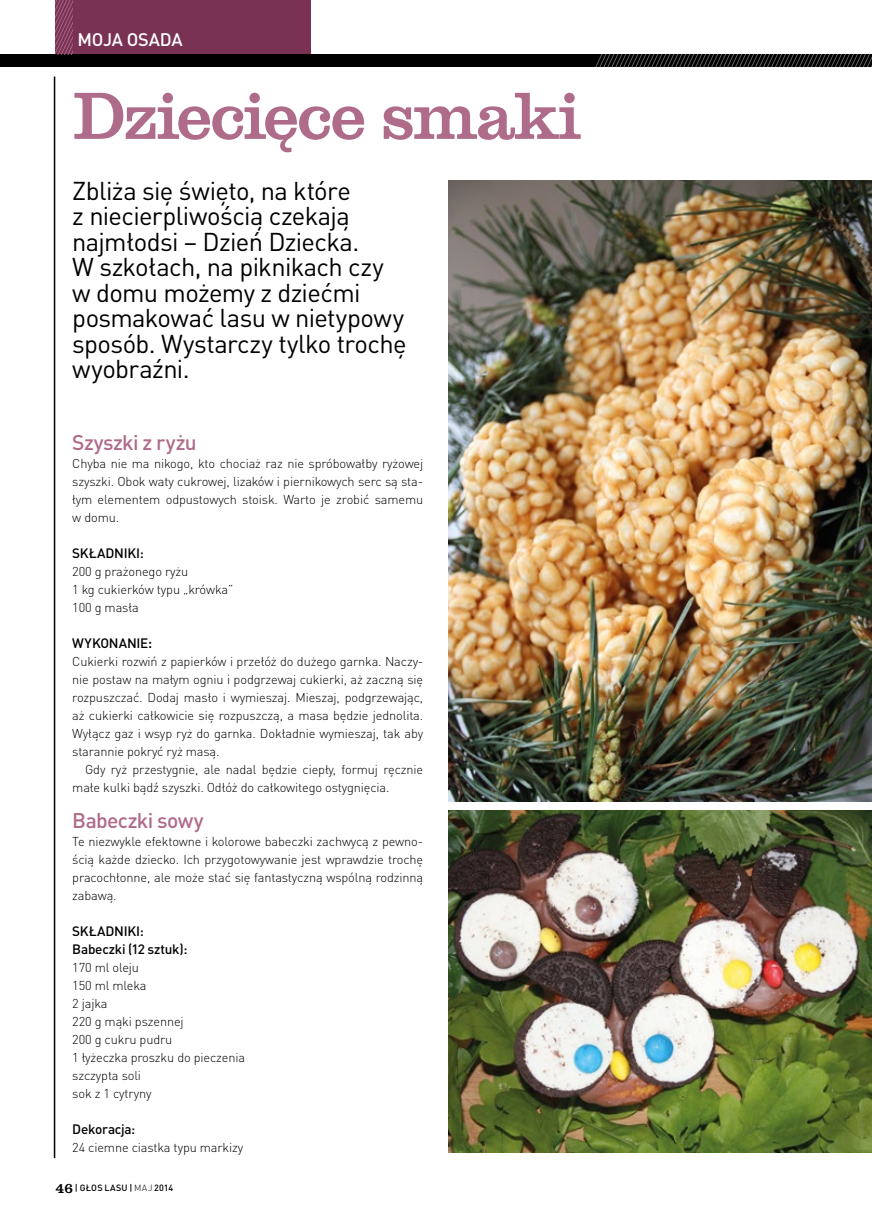
<style>
.page{position:relative;width:872px;height:1212px;background:#fff}
.page>*{position:absolute;margin:0;border:0;box-sizing:border-box;transform-origin:0 0}
.t1{font:500 69px "Clarendon TOT";letter-spacing:-.03em;color:#af6b8a}
.t2{font:25.5px/25.5px "DIN Pro";letter-spacing:-.025em;color:#000}
.t3{font:500 21px "DIN Pro";letter-spacing:-.025em;color:#af6b8a}
.t4{font:500 18px "DIN Pro";letter-spacing:-.015em;color:#fff}
.t5{font:500 13.5px/18px "DIN Pro";letter-spacing:-.02em;color:#000}
.t6{font:300 12.75px/18px "DIN Pro";letter-spacing:-.01em;color:#000;text-align:justify}
.t7{font:500 9px "DIN Pro";letter-spacing:.015em;color:#000}
.s1{font-size:15px}
.s2{font-family:"Clarendon TOT";font-size:15px}
.s3{font-weight:300}
</style>
<div class="page">
<div style="left:0;top:54px;width:872px;height:13px;background:#000"></div>
<svg style="left:595px;top:54px;width:277px;height:13px"></svg>
<hr style="left:54px;top:77px;width:1px;height:1081px;background:#000">
<div style="left:55px;top:0;width:255px;height:54px;background:#793154"></div>
<svg style="left:55px;top:0;width:17px;height:54px"></svg>
<img style="left:449px;top:810px;width:423px;height:342px">
<img style="left:449px;top:180px;width:423px;height:622px">
<h3 class="t4" style="left:77px;top:25px;width:107px">MOJA OSADA</h3>
<h1 class="t1" style="left:72px;top:77px;width:510px">Dziecięce smaki</h1>
<h2 class="t2" style="left:72px;top:175px;width:336px">Zbliża się święto, na które<br>z niecierpliwością czekają najmłodsi – Dzień Dziecka.<br>W szkołach, na piknikach czy w domu możemy z dziećmi posmakować lasu w nietypowy sposób. Wystarczy tylko trochę wyobraźni.</h2>
<h3 class="t3" style="left:72px;top:426px;width:126px">Szyszki z ryżu</h3>
<p class="t6" style="left:72px;top:454px;width:352px">Chyba nie ma nikogo, kto chociaż raz nie spróbowałby ryżowej szyszki. Obok waty cukrowej, lizaków i piernikowych serc są sta&shy;łym elementem odpustowych stoisk. Warto je zrobić samemu w domu.</p>
<p class="t5" style="left:72px;top:543px;width:73px">SKŁADNIKI:</p>
<p class="t6" style="left:72px;top:562px;width:163px;text-align:left">200 g prażonego ryżu<br>1 kg cukierków typu „krówka”<br>100 g masła</p>
<p class="t5" style="left:72px;top:633px;width:82px">WYKONANIE<span class="s1">:</span></p>
<p class="t6" style="left:72px;top:652px;width:352px">Cukierki rozwiń z papierków i przełóż do dużego garnka. Naczy&shy;nie postaw na małym ogniu i podgrzewaj cukierki, aż zaczną się rozpuszczać. Dodaj masło i wymieszaj. Mieszaj, podgrzewając, aż cukierki całkowicie się rozpuszczą, a masa będzie jednolita.<br>Wyłącz gaz i wsyp ryż do garnka. Dokładnie wymieszaj, tak aby starannie pokryć ryż masą.</p>
<p class="t6" style="left:72px;top:760px;width:352px;text-indent:13px">Gdy ryż przestygnie, ale nadal będzie ciepły, formuj ręcznie małe kulki bądź szyszki. Odłóż do całkowitego ostygnięcia.</p>
<h3 class="t3" style="left:72px;top:804px;width:133px">Babeczki sowy</h3>
<p class="t6" style="left:72px;top:832px;width:352px">Te niezwykle efektowne i kolorowe babeczki zachwycą z pewno&shy;ścią każde dziecko. Ich przygotowywanie jest wprawdzie trochę pracochłonne, ale może stać się fantastyczną wspólną rodzinną zabawą.</p>
<p class="t5" style="left:72px;top:921px;width:117px">SKŁADNIKI:<br>Babeczki (12 sztuk):</p>
<p class="t6" style="left:72px;top:958px;width:174px;text-align:left">170 ml oleju<br>150 ml mleka<br>2 jajka<br>220 g mąki pszennej<br>200 g cukru pudru<br>1 łyżeczka proszku do pieczenia szczypta soli<br>sok z 1 cytryny</p>
<p class="t5" style="left:72px;top:1119px;width:65px">Dekoracja:</p>
<p class="t6" style="left:72px;top:1138px;width:172px">24 ciemne ciastka typu markizy</p>
<p class="t7" style="left:55px;top:1181px;width:119px"><span class="s2">46</span> | GŁOS LASU | <span class="s3">MAJ</span> 2014</p>
</div>
